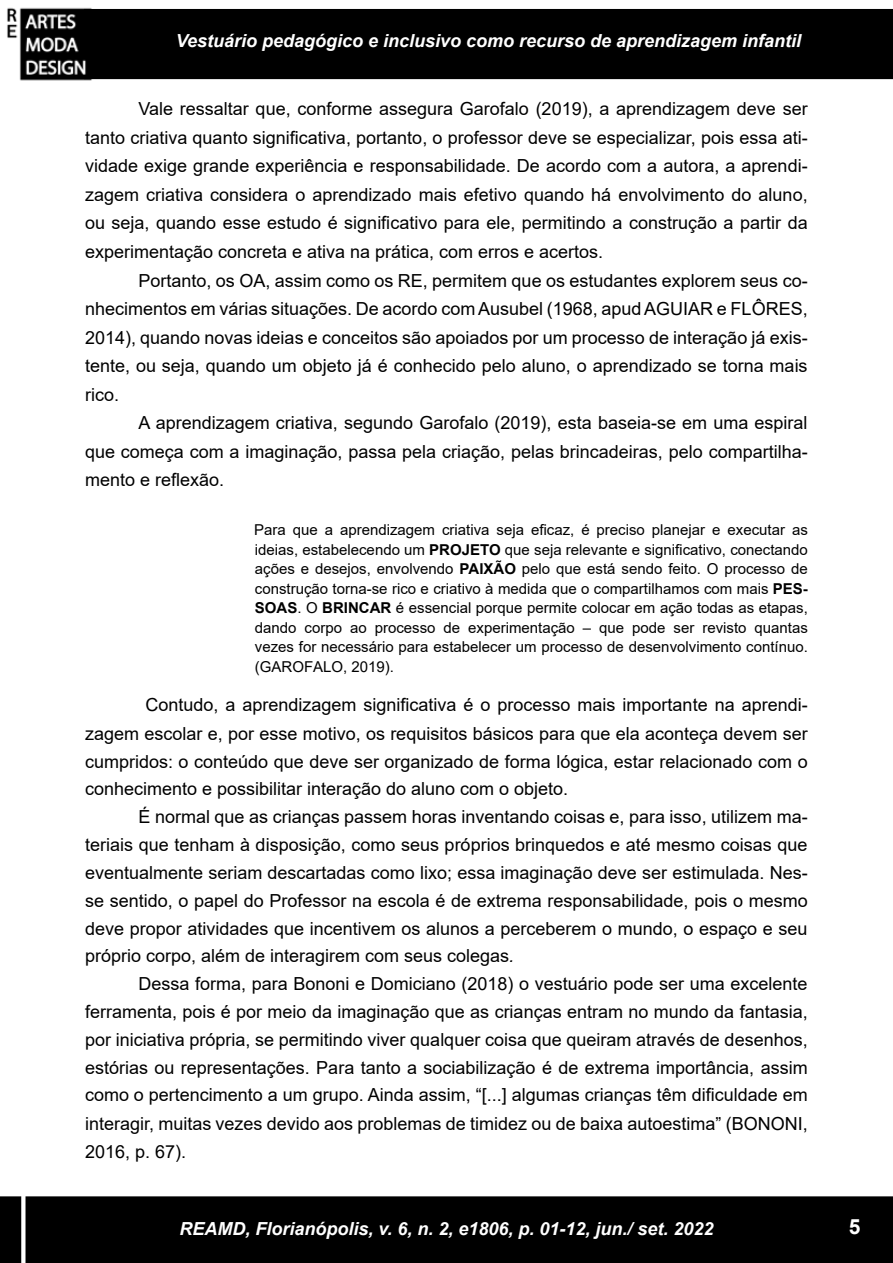
<style>
.page{position:relative;width:893px;height:1263px;background:#fff}
.page>*{position:absolute;margin:0;border:0;box-sizing:border-box;transform-origin:0 0}
.t1{font:700 21px "Arial";color:#fff}
.t2{font:18px/28.5px "Arial";color:#000;text-align:justify}
.t3{font:italic 700 18px "Arial";color:#fff}
.t4{font:15px/19.5px "Arial";color:#000;text-align:justify}
.s1{font-weight:700}
.s2{font-style:italic}
</style>
<div class="page">
<div style="left:85px;top:10px;width:807px;height:68px;background:#000"></div>
<div style="left:84px;top:9px;width:809px;height:70px;border:2px solid #000"></div>
<img style="left:7px;top:7px;width:93px;height:74px">
<div style="left:1px;top:1197px;width:891px;height:65px;background:#000"></div>
<div style="left:0;top:1196px;width:893px;height:67px;border:2px solid #000"></div>
<div style="left:21px;top:383px;width:5px;height:880px;background:#fff"></div>
<p class="t3" style="left:176px;top:29px;width:627px">Vestuário pedagógico e inclusivo como recurso de aprendizagem infantil</p>
<p class="t2" style="left:85px;top:94px;width:724px;text-indent:53px">Vale ressaltar que, conforme assegura Garofalo (2019), a aprendizagem deve ser tanto criativa quanto significativa, portanto, o professor deve se especializar, pois essa ati&shy;vidade exige grande experiência e responsabilidade. De acordo com a autora, a aprendi&shy;zagem criativa considera o aprendizado mais efetivo quando há envolvimento do aluno, ou seja, quando esse estudo é significativo para ele, permitindo a construção a partir da experimentação concreta e ativa na prática, com erros e acertos.</p>
<p class="t2" style="left:85px;top:266px;width:724px;text-indent:53px">Portanto, os OA, assim como os RE, permitem que os estudantes explorem seus co&shy;nhecimentos em várias situações. De acordo com Ausubel (1968, apud AGUIAR e FLÔRES, 2014), quando novas ideias e conceitos são apoiados por um processo de interação já exis&shy;tente, ou seja, quando um objeto já é conhecido pelo aluno, o aprendizado se torna mais rico.</p>
<p class="t2" style="left:85px;top:409px;width:724px;text-indent:53px">A aprendizagem criativa, segundo Garofalo (2019), esta baseia-se em uma espiral que começa com a imaginação, passa pela criação, pelas brincadeiras, pelo compartilha&shy;mento e reflexão.</p>
<p class="t4" style="left:254px;top:520px;width:555px">Para que a aprendizagem criativa seja eficaz, é preciso planejar e executar as ideias, estabelecendo um <span class="s1">PROJETO</span> que seja relevante e significativo, conectando ações e desejos, envolvendo <span class="s1">PAIXÃO</span> pelo que está sendo feito. O processo de construção torna-se rico e criativo à medida que o compartilhamos com mais <span class="s1">PES-SOAS</span>. O <span class="s1">BRINCAR</span> é essencial porque permite colocar em ação todas as etapas, dando corpo ao processo de experimentação – que pode ser revisto quantas vezes for necessário para estabelecer um processo de desenvolvimento contínuo. (GAROFALO, 2019).</p>
<p class="t2" style="left:85px;top:691px;width:724px;line-height:28px;text-indent:60px">Contudo, a aprendizagem significativa é o processo mais importante na aprendi&shy;zagem escolar e, por esse motivo, os requisitos básicos para que ela aconteça devem ser cumpridos: o conteúdo que deve ser organizado de forma lógica, estar relacionado com o conhecimento e possibilitar interação do aluno com o objeto.</p>
<p class="t2" style="left:85px;top:803px;width:724px;line-height:27.8px;text-indent:53px">É normal que as crianças passem horas inventando coisas e, para isso, utilizem ma&shy;teriais que tenham à disposição, como seus próprios brinquedos e até mesmo coisas que eventualmente seriam descartadas como lixo; essa imaginação deve ser estimulada. Nes&shy;se sentido, o papel do Professor na escola é de extrema responsabilidade, pois o mesmo deve propor atividades que incentivem os alunos a perceberem o mundo, o espaço e seu próprio corpo, além de interagirem com seus colegas<span class="s2">.</span></p>
<p class="t2" style="left:85px;top:970px;width:724px;line-height:28px;text-indent:53px">Dessa forma, para Bononi e Domiciano (2018) o vestuário pode ser uma excelente ferramenta, pois é por meio da imaginação que as crianças entram no mundo da fantasia, por iniciativa própria, se permitindo viver qualquer coisa que queiram através de desenhos, estórias ou representações. Para tanto a sociabilização é de extrema importância, assim como o pertencimento a um grupo. Ainda assim, “[...] algumas crianças têm dificuldade em interagir, muitas vezes devido aos problemas de timidez ou de baixa autoestima” (BONONI, 2016, p. 67).</p>
<p class="t3" style="left:179px;top:1217px;width:536px">REAMD, Florianópolis, v. 6, n. 2, e1806, p. 01-12, jun./ set. 2022</p>
<p class="t1" style="left:849px;top:1211px;width:13px">5</p>
</div>
